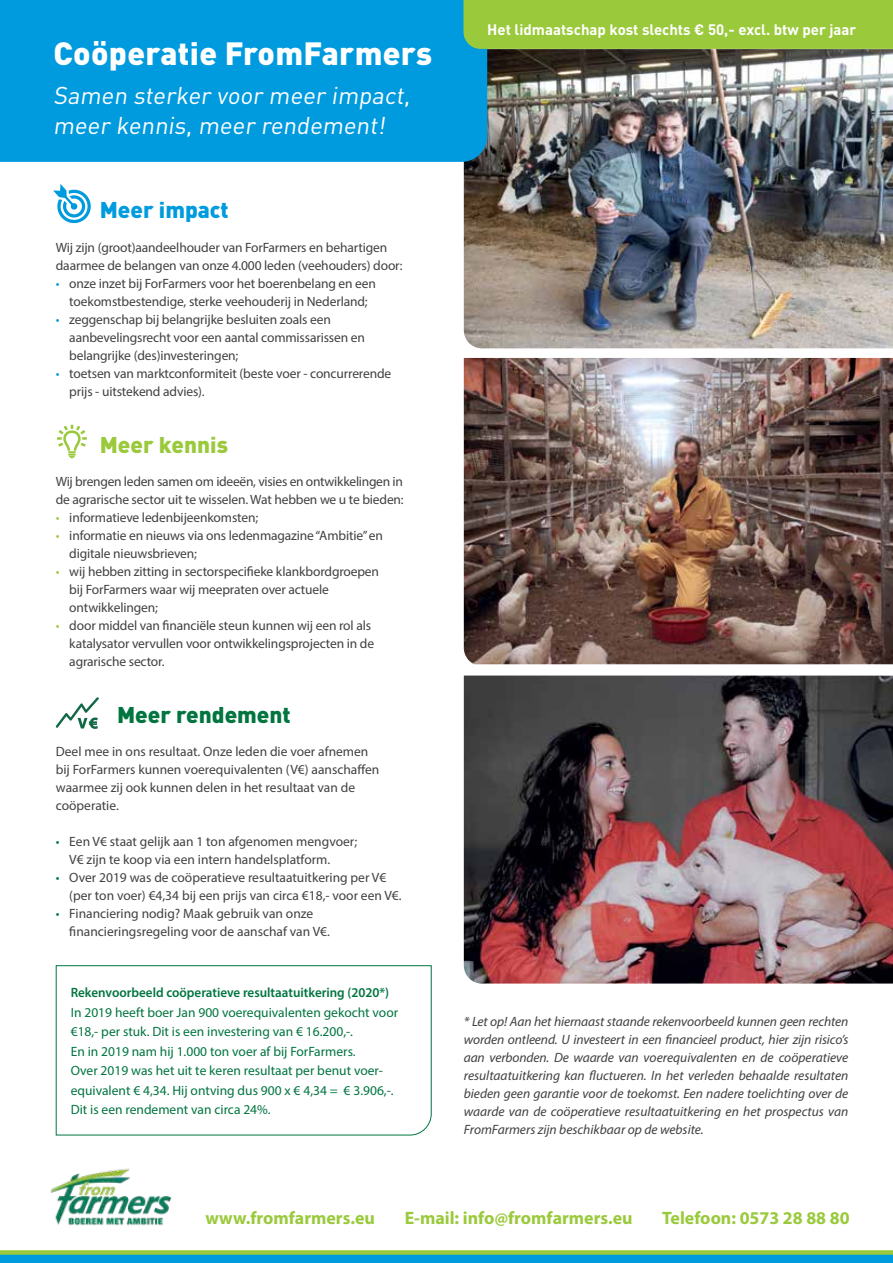
<style>
.page{position:relative;width:893px;height:1263px;background:#fff}
.page>*{position:absolute;margin:0;border:0;box-sizing:border-box;transform-origin:0 0}
.t1{font:900 31.8px "DIN Pro";letter-spacing:.01em;color:#fff}
.t2{font:24px/30px "DIN Pro";color:#fff}
.t3{font:900 22.5px "DIN Pro";color:#007540}
.t4{font:900 22.5px "DIN Pro";color:#9aca3c}
.t5{font:900 22.5px "DIN Pro";color:#009bdf}
.t6{font:700 18px "Myriad Pro";color:#9aca3c}
.t7{font:700 15px "DIN Pro";color:#fff}
.t8{font:13.5px/18px "Myriad Pro";letter-spacing:-.01em;color:#414042}
.t9{font:italic 13.5px/18px "Myriad Pro";color:#414042;text-align:justify}
.t10{font:13.5px/19.5px "Myriad Pro";color:#007540}
.t11{font:600 13.5px "Myriad Pro";color:#007540}
.s1{color:#009bdf}
.s2{color:#9aca3c}
.s3{color:#007540}
</style>
<div class="page">
<img style="left:464px;top:49px;width:429px;height:299px">
<svg style="left:57px;top:425px;width:30px;height:33px"></svg>
<svg style="left:53px;top:184px;width:38px;height:39px"></svg>
<svg style="left:56px;top:697px;width:43px;height:32px"></svg>
<img style="left:464px;top:358px;width:429px;height:306px">
<img style="left:464px;top:675px;width:429px;height:308px">
<svg style="left:55px;top:965px;width:377px;height:171px"></svg>
<div style="left:0;top:0;width:487px;height:162px;background:#009bdf"></div>
<div style="left:0;top:1252px;width:893px;height:11px;background:#009bdf"></div>
<div style="left:0;top:1250px;width:893px;height:5px;background:#9aca3c"></div>
<img style="left:50px;top:1168px;width:122px;height:58px">
<div style="left:463px;top:0;width:430px;height:49px;background:#9aca3c"></div>
<h1 class="t1" style="left:54px;top:32px;width:380px">Coöperatie FromFarmers</h1>
<h2 class="t2" style="left:53px;top:79px;width:363px">Samen sterker voor meer impact, meer kennis, meer rendement!</h2>
<h3 class="t5" style="left:100px;top:194px;width:131px">Meer impact</h3>
<p class="t8" style="left:56px;top:238px;width:348px">Wij zijn (groot)aandeelhouder van ForFarmers en behartigen daarmee de belangen van onze 4.000 leden (veehouders) door:</p>
<p class="t8" style="left:56px;top:274px;width:322px;text-align:center"><span class="s1">•</span> onze inzet bij ForFarmers voor het boerenbelang en een toekomstbestendige, sterke veehouderij in Nederland;</p>
<p class="t8" style="left:69px;top:310px;width:297px;text-indent:-14px"><span class="s1">•</span> zeggenschap bij belangrijke besluiten zoals een aanbevelingsrecht voor een aantal commissarissen en belangrijke (des)investeringen;</p>
<p class="t8" style="left:69px;top:364px;width:323px;text-indent:-14px"><span class="s1">•</span> toetsen van marktconformiteit (beste voer - concurrerende prijs - uitstekend advies).</p>
<h3 class="t4" style="left:100px;top:429px;width:130px">Meer kennis</h3>
<p class="t8" style="left:56px;top:472px;width:349px">Wij brengen leden samen om ideeën, visies en ontwikkelingen in de agrarische sector uit te wisselen. Wat hebben we u te bieden:</p>
<p class="t8" style="left:56px;top:508px;width:204px"><span class="s2">•</span> informatieve ledenbijeenkomsten;</p>
<p class="t8" style="left:69px;top:526px;width:315px;text-indent:-14px"><span class="s2">•</span> informatie en nieuws via ons ledenmagazine “Ambitie” en digitale nieuwsbrieven;</p>
<p class="t8" style="left:69px;top:562px;width:311px;text-indent:-14px"><span class="s2">•</span> wij hebben zitting in sectorspecifieke klankbordgroepen bij ForFarmers waar wij meepraten over actuele ontwikkelingen;</p>
<p class="t8" style="left:69px;top:616px;width:306px;text-indent:-14px"><span class="s2">•</span> door middel van financiële steun kunnen wij een rol als katalysator vervullen voor ontwikkelingsprojecten in de agrarische sector.</p>
<h3 class="t3" style="left:117px;top:700px;width:175px">Meer rendement</h3>
<p class="t8" style="left:56px;top:742px;width:325px">Deel mee in ons resultaat. Onze leden die voer afnemen bij ForFarmers kunnen voerequivalenten (V€) aanschaffen waarmee zij ook kunnen delen in het resultaat van de coöperatie.</p>
<p class="t8" style="left:69px;top:832px;width:289px;text-indent:-14px"><span class="s3">•</span> Een V€ staat gelijk aan 1 ton afgenomen mengvoer;<br>V€ zijn te koop via een intern handelsplatform.</p>
<p class="t8" style="left:69px;top:868px;width:334px;text-indent:-14px"><span class="s3">•</span> Over 2019 was de coöperatieve resultaatuitkering per V€ (per ton voer) €4,34 bij een prijs van circa €18,- voor een V€.</p>
<p class="t8" style="left:69px;top:904px;width:262px;text-indent:-14px"><span class="s3">•</span> Financiering nodig? Maak gebruik van onze financieringsregeling voor de aanschaf van V€.</p>
<p class="t7" style="left:487px;top:19px;width:371px">Het lidmaatschap kost slechts € 50,- excl. btw per jaar</p>
<p class="t11" style="left:71px;top:984px;width:320px">Rekenvoorbeeld coöperatieve resultaatuitkering (2020*)</p>
<p class="t10" style="left:71px;top:1002px;width:329px">In 2019 heeft boer Jan 900 voerequivalenten gekocht voor €18,- per stuk. Dit is een investering van € 16.200,-.<br>En in 2019 nam hij 1.000 ton voer af bij ForFarmers.<br>Over 2019 was het uit te keren resultaat per benut voer&shy;equivalent € 4,34. Hij ontving dus 900 x € 4,34 = € 3.906,-.<br>Dit is een rendement van circa 24%.</p>
<p class="t9" style="left:464px;top:1012px;width:386px">* Let op! Aan het hiernaast staande rekenvoorbeeld kunnen geen rechten worden ontleend. U investeert in een financieel product, hier zijn risico’s aan verbonden. De waarde van voerequivalenten en de coöperatieve resultaatuitkering kan fluctueren. In het verleden behaalde resultaten bieden geen garantie voor de toekomst. Een nadere toelichting over de waarde van de coöperatieve resultaatuitkering en het prospectus van FromFarmers zijn beschikbaar op de website.</p>
<h3 class="t6" style="left:205px;top:1206px;width:171px">www.fromfarmers.eu</h3>
<h3 class="t6" style="left:405px;top:1206px;width:229px">E-mail: info@fromfarmers.eu</h3>
<h3 class="t6" style="left:662px;top:1206px;width:189px">Telefoon: 0573 28 88 80</h3>
</div>
